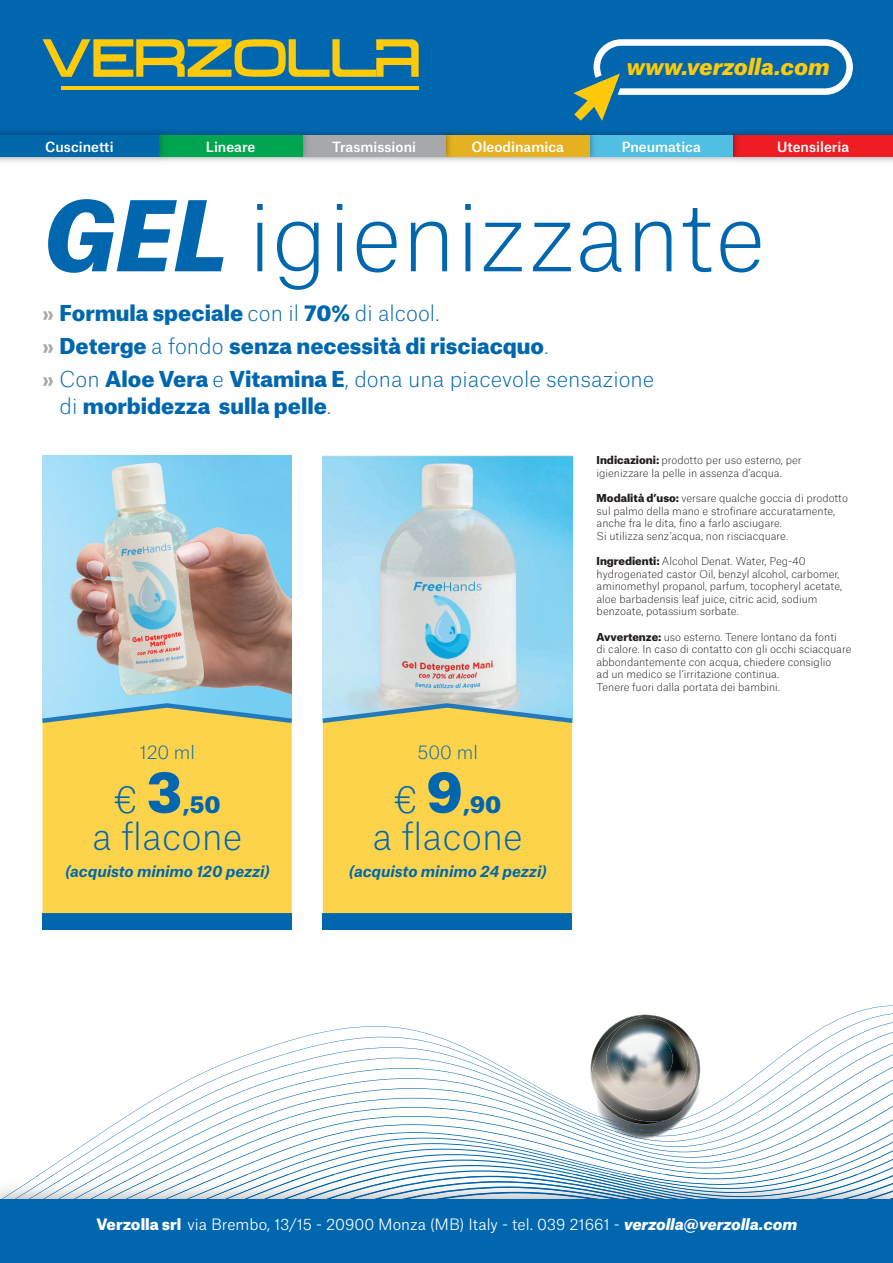
<style>
.page{position:relative;width:893px;height:1263px;background:#fff}
.page>*{position:absolute;margin:0;border:0;box-sizing:border-box;transform-origin:0 0}
.t1{font:100 93px "Atlas Grotesk";color:#0067af}
.t2{font:100 36px "Atlas Grotesk";color:#0067af}
.t3{font:900 22.5px "Atlas Grotesk";color:#0067af}
.t4{font:italic 900 21.75px "Atlas Grotesk";color:#feca0a}
.t5{font:900 21px/33px "Atlas Grotesk";color:#0067af}
.t6{font:100 18px "Atlas Grotesk";color:#0067af}
.t7{font:300 15px "Atlas Grotesk";color:#fff}
.t8{font:italic 700 15px "Atlas Grotesk";color:#0067af}
.t9{font:500 13.5px "Atlas Grotesk";color:#fff}
.t10{font:100 10.5px/12.6px "Atlas Grotesk";color:#231f20}
.s1{font-weight:900;font-style:italic}
.s2{color:#a7a8a9}
.s3{font-weight:100}
.s4{font-weight:900;font-size:54px}
.s5{font-weight:900}
</style>
<div class="page">
<div style="left:43px;top:913px;width:249px;height:17px;background:#0067af"></div>
<div style="left:323px;top:913px;width:249px;height:17px;background:#0067af"></div>
<img style="left:323px;top:456px;width:249px;height:245px">
<div style="left:323px;top:726px;width:249px;height:187px;background:#fed34c"></div>
<svg style="left:322px;top:701px;width:251px;height:25px;background:#b9c49c"></svg>
<img style="left:43px;top:456px;width:249px;height:245px">
<div style="left:43px;top:726px;width:249px;height:187px;background:#fed34c"></div>
<div style="left:0;top:0;width:892px;height:149px;background:#0067af"></div>
<svg style="left:43px;top:39px;width:375px;height:38px"></svg>
<hr style="left:61px;top:86px;width:357px;height:4px;background:#feca0a">
<div style="left:733px;top:135px;width:159px;height:22px;background:#ee1d23"></div>
<img style="left:733px;top:135px;width:5px;height:22px">
<div style="left:589px;top:135px;width:144px;height:22px;background:#50bfe4"></div>
<img style="left:589px;top:135px;width:5px;height:22px">
<div style="left:446px;top:135px;width:143px;height:22px;background:#e6b120"></div>
<img style="left:446px;top:135px;width:4px;height:22px">
<div style="left:302px;top:135px;width:144px;height:22px;background:#a7a8a9"></div>
<img style="left:302px;top:135px;width:4px;height:22px">
<div style="left:159px;top:135px;width:143px;height:22px;background:#00a54f"></div>
<img style="left:149px;top:129px;width:20px;height:35px">
<img style="left:159px;top:135px;width:10px;height:22px">
<div style="left:0;top:135px;width:159px;height:22px;background:#0067aa"></div>
<svg style="left:177px;top:1078px;width:715px;height:8px"></svg>
<svg style="left:163px;top:1086px;width:729px;height:8px"></svg>
<svg style="left:149px;top:1094px;width:743px;height:8px"></svg>
<svg style="left:134px;top:1102px;width:758px;height:9px"></svg>
<svg style="left:122px;top:1111px;width:764px;height:8px"></svg>
<svg style="left:110px;top:1119px;width:782px;height:8px"></svg>
<svg style="left:98px;top:1127px;width:794px;height:8px"></svg>
<svg style="left:86px;top:1135px;width:806px;height:8px"></svg>
<svg style="left:74px;top:1143px;width:818px;height:8px"></svg>
<svg style="left:38px;top:1151px;width:854px;height:24px"></svg>
<img style="left:11px;top:1183px;width:15px;height:17px">
<img style="left:26px;top:1175px;width:15px;height:25px">
<img style="left:41px;top:1175px;width:21px;height:25px">
<img style="left:62px;top:1175px;width:20px;height:25px">
<img style="left:82px;top:1175px;width:20px;height:25px">
<img style="left:102px;top:1175px;width:19px;height:25px">
<img style="left:121px;top:1175px;width:19px;height:25px">
<img style="left:195px;top:1176px;width:697px;height:24px">
<img style="left:213px;top:1181px;width:679px;height:19px">
<img style="left:230px;top:1187px;width:662px;height:13px">
<img style="left:248px;top:1192px;width:644px;height:8px">
<div style="left:0;top:1200px;width:892px;height:63px;background:#0067af"></div>
<svg style="left:590px;top:1015px;width:110px;height:80px"></svg>
<img style="left:596px;top:1080px;width:104px;height:59px">
<img style="left:598px;top:1124px;width:85px;height:2px">
<img style="left:601px;top:1124px;width:71px;height:7px">
<img style="left:594px;top:1071px;width:105px;height:53px">
<img style="left:681px;top:1080px;width:17px;height:30px">
<img style="left:596px;top:1092px;width:69px;height:32px">
<svg style="left:573px;top:39px;width:279px;height:82px"></svg>
<svg style="left:42px;top:701px;width:250px;height:25px;background:#a9c4a3"></svg>
<h3 class="t4" style="left:626px;top:48px;width:204px">www.verzolla.com</h3>
<p class="t9" style="left:45px;top:141px;width:70px">Cuscinetti</p>
<p class="t9" style="left:206px;top:141px;width:51px">Lineare</p>
<p class="t9" style="left:332px;top:141px;width:85px">Trasmissioni</p>
<p class="t9" style="left:471px;top:141px;width:94px">Oleodinamica</p>
<p class="t9" style="left:621px;top:141px;width:80px">Pneumatica</p>
<p class="t9" style="left:777px;top:141px;width:73px">Utensileria</p>
<h1 class="t1" style="left:43px;top:199px;width:724px"><span class="s1">GEL</span> igienizzante</h1>
<h3 class="t5" style="left:43px;top:298px;width:613px"><span class="s2">»</span> Formula speciale <span class="s3">con il</span> 70% <span class="s3">di alcool.<br></span><span class="s2">»</span> Deterge <span class="s3">a fondo</span> senza necessità di risciacquo<span class="s3">.<br></span><span class="s2">»</span> <span class="s3">Con</span> Aloe Vera <span class="s3">e</span> Vitamina E<span class="s3">, dona una piacevole sensazione</span></h3>
<h3 class="t5" style="left:60px;top:391px;width:273px"><span class="s3">di</span> morbidezza sulla pelle<span class="s3">.</span></h3>
<h3 class="t6" style="left:140px;top:745px;width:57px">120 ml</h3>
<h2 class="t2" style="left:114px;top:785px;width:70px">€ <span class="s4">3</span></h2>
<h3 class="t3" style="left:182px;top:794px;width:40px">,50</h3>
<h2 class="t2" style="left:92px;top:822px;width:152px">a flacone</h2>
<h3 class="t8" style="left:65px;top:859px;width:206px">(acquisto minimo 120 pezzi)</h3>
<h3 class="t6" style="left:417px;top:745px;width:62px">500 ml</h3>
<h2 class="t2" style="left:394px;top:785px;width:70px">€ <span class="s4">9</span></h2>
<h3 class="t3" style="left:463px;top:794px;width:40px">,90</h3>
<h2 class="t2" style="left:372px;top:822px;width:152px">a flacone</h2>
<h3 class="t8" style="left:349px;top:859px;width:199px">(acquisto minimo 24 pezzi)</h3>
<p class="t10" style="left:596px;top:455px;width:207px"><span class="s5">Indicazioni:</span> prodotto per uso esterno, per igienizzare la pelle in assenza d’acqua.</p>
<p class="t10" style="left:596px;top:493px;width:253px"><span class="s5">Modalità d’uso:</span> versare qualche goccia di prodotto sul palmo della mano e strofinare accuratamente, anche fra le dita, fino a farlo asciugare.<br>Si utilizza senz’acqua, non risciacquare.</p>
<p class="t10" style="left:596px;top:556px;width:247px"><span class="s5">Ingredienti:</span> Alcohol Denat. Water, Peg-40 hydrogenated castor Oil, benzyl alcohol, carbomer, aminomethyl propanol, parfum, tocopheryl acetate, aloe barbadensis leaf juice, citric acid, sodium benzoate, potassium sorbate.</p>
<p class="t10" style="left:596px;top:631px;width:256px"><span class="s5">Avvertenze:</span> uso esterno. Tenere lontano da fonti<br>di calore. In caso di contatto con gli occhi sciacquare abbondantemente con acqua, chiedere consiglio<br>ad un medico se l’irritazione continua.<br>Tenere fuori dalla portata dei bambini.</p>
<h3 class="t7" style="left:96px;top:1219px;width:702px"><span class="s5">Verzolla srl</span> via Brembo, 13/15 - 20900 Monza (MB) Italy - tel. 039 21661 - <span class="s1">verzolla@verzolla.com</span></h3>
</div>
